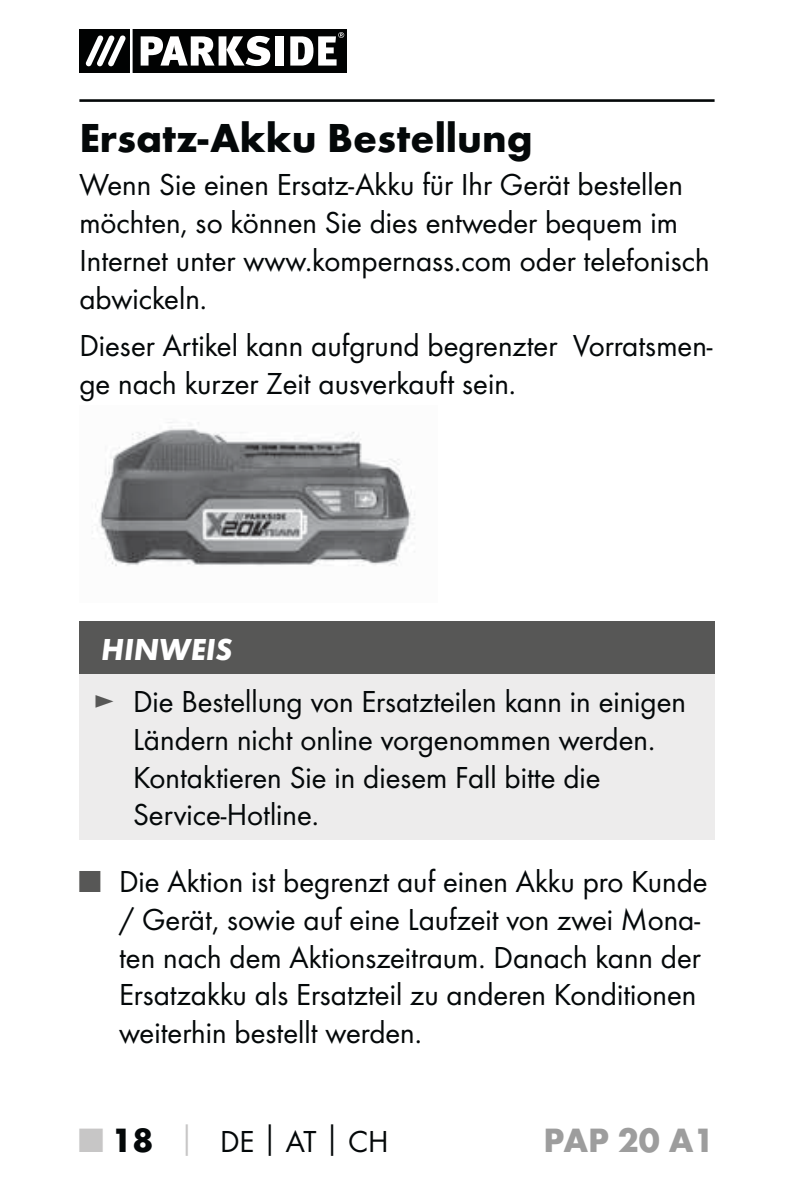
<style>
.page{position:relative;width:794px;height:1191px;background:#fff}
.page>*{position:absolute;margin:0;border:0;box-sizing:border-box;transform-origin:0 0}
.t1{font:700 42px "Futura";color:#040809}
.t2{font:700 35px "Futura";color:#9d9d9d}
.t3{font:31.5px/37.8px "Futura Boo";color:#040809}
.t4{font:italic 700 31.5px "Futura";color:#fff}
.s1{color:#575756}
.s2{font-family:"Futura";font-weight:700;font-size:35px;color:#c7c6c6}
.s3{font-family:"Futura";font-weight:700;font-size:35px}
.s4{font-family:"Futura";font-weight:700;color:#c7c6c6}
.s5{font-family:"Futura";font-weight:700}
</style>
<div class="page">
<hr style="left:79px;top:99px;width:635px;height:3px;background:#040809">
<svg style="left:79px;top:30px;width:267px;height:43px"></svg>
<hr style="left:130px;top:30px;width:3px;height:43px;background:#fff">
<img style="left:95px;top:422px;width:320px;height:144px">
<div style="left:79px;top:621px;width:635px;height:53px;background:#575756"></div>
<div style="left:79px;top:674px;width:635px;height:165px;background:#edecec"></div>
<h1 class="t1" style="left:79px;top:122px;width:455px">Ersatz-Akku Bestellung</h1>
<p class="t3" style="left:79px;top:167px;width:632px">Wenn Sie einen Ersatz-Akku für Ihr Gerät bestellen möchten, so können Sie dies entweder bequem im Internet unter www.kompernass.com oder telefonisch abwickeln.</p>
<p class="t3" style="left:79px;top:328px;width:634px">Dieser Artikel kann aufgrund begrenzter Vorratsmen&shy;ge nach kurzer Zeit ausverkauft sein.</p>
<p class="t4" style="left:101px;top:639px;width:132px">HINWEIS</p>
<p class="t3" style="left:133px;top:684px;width:554px;text-indent:-40px"><span class="s1">►</span> Die Bestellung von Ersatzteilen kann in einigen Ländern nicht online vorgenommen werden.<br>Kontaktieren Sie in diesem Fall bitte die Service-Hotline.</p>
<p class="t3" style="left:119px;top:864px;width:590px;text-indent:-40px"><span class="s1">■</span> Die Aktion ist begrenzt auf einen Akku pro Kunde / Gerät, sowie auf eine Laufzeit von zwei Mona&shy;ten nach dem Aktionszeitraum. Danach kann der Ersatzakku als Ersatzteil zu anderen Konditionen weiterhin bestellt werden.</p>
<p class="t3" style="left:79px;top:1124px;width:311px"><span class="s2">■</span> <span class="s3">18</span> <span class="s4">│</span> DE<span class="s5">│</span>AT<span class="s5">│</span>CH</p>
<p class="t2" style="left:543px;top:1126px;width:172px">PAP 20 A1</p>
</div>
